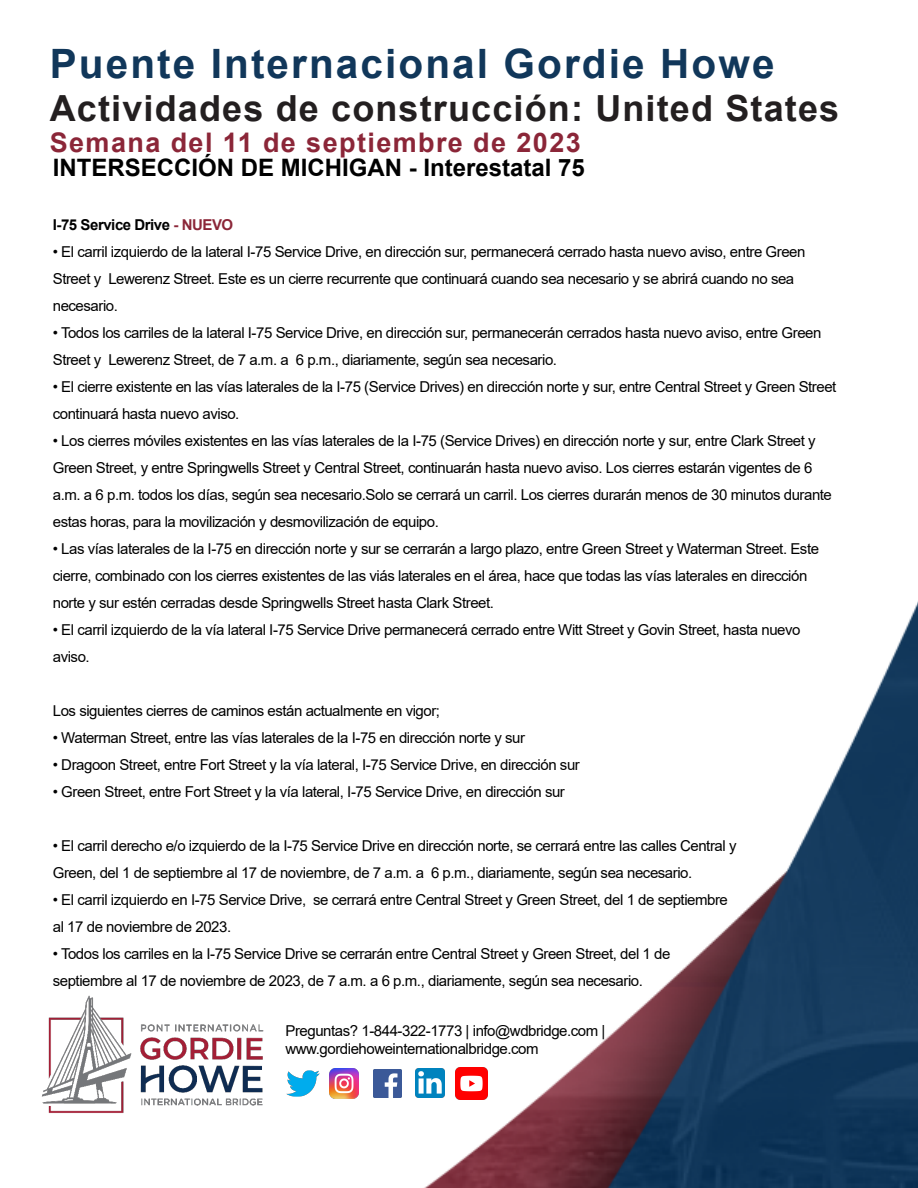
<style>
.page{position:relative;width:918px;height:1188px;background:#fff}
.page>*{position:absolute;margin:0;border:0;box-sizing:border-box;transform-origin:0 0}
.t1{font:700 40.5px "Arial";letter-spacing:.05em;color:#11375a}
.t2{font:700 36px "Arial";letter-spacing:.03em;color:#231f20}
.t3{font:700 27px "Arial";letter-spacing:.05em;color:#8b2638}
.t4{font:700 24px "Arial";color:#000}
.t5{font:15px/27px "Arial";letter-spacing:-.03em;color:#000}
.t6{font:700 15px "Arial";letter-spacing:-.03em;color:#000}
.s1{color:#8b2638}
</style>
<div class="page">
<img style="left:332px;top:601px;width:586px;height:587px">
<img style="left:286px;top:1070px;width:34px;height:27px">
<img style="left:373px;top:1069px;width:28px;height:28px">
<img style="left:416px;top:1069px;width:28px;height:29px">
<img style="left:455px;top:1067px;width:32px;height:32px">
<img style="left:329px;top:1068px;width:30px;height:30px">
<img style="left:41px;top:995px;width:223px;height:118px">
<h1 class="t1" style="left:50px;top:35px;width:726px">Puente Internacional Gordie Howe</h1>
<h2 class="t2" style="left:50px;top:83px;width:791px">Actividades de construcción: United States</h2>
<h3 class="t3" style="left:50px;top:124px;width:532px">Semana del 11 de septiembre de 2023</h3>
<h3 class="t4" style="left:53px;top:150px;width:534px">INTERSECCIÓN DE MICHIGAN - Interestatal 75</h3>
<p class="t6" style="left:53px;top:214px;width:182px">I-75 Service Drive <span class="s1">- NUEVO</span></p>
<p class="t5" style="left:53px;top:238px;width:754px">• El carril izquierdo de la lateral I-75 Service Drive, en dirección sur, permanecerá cerrado hasta nuevo aviso, entre Green<br>Street y Lewerenz Street. Este es un cierre recurrente que continuará cuando sea necesario y se abrirá cuando no sea necesario.</p>
<p class="t5" style="left:53px;top:319px;width:770px">• Todos los carriles de la lateral I-75 Service Drive, en dirección sur, permanecerán cerrados hasta nuevo aviso, entre Green<br>Street y Lewerenz Street, de 7 a.m. a 6 p.m., diariamente, según sea necesario.</p>
<p class="t5" style="left:53px;top:373px;width:785px">• El cierre existente en las vías laterales de la I-75 (Service Drives) en dirección norte y sur, entre Central Street y Green Street continuará hasta nuevo aviso.</p>
<p class="t5" style="left:53px;top:427px;width:781px">• Los cierres móviles existentes en las vías laterales de la I-75 (Service Drives) en dirección norte y sur, entre Clark Street y Green Street, y entre Springwells Street y Central Street, continuarán hasta nuevo aviso. Los cierres estarán vigentes de 6 a.m. a 6 p.m. todos los días, según sea necesario.Solo se cerrará un carril. Los cierres durarán menos de 30 minutos durante estas horas, para la movilización y desmovilización de equipo.</p>
<p class="t5" style="left:53px;top:535px;width:768px">• Las vías laterales de la I-75 en dirección norte y sur se cerrarán a largo plazo, entre Green Street y Waterman Street. Este cierre, combinado con los cierres existentes de las viás laterales en el área, hace que todas las vías laterales en dirección norte y sur estén cerradas desde Springwells Street hasta Clark Street.</p>
<p class="t5" style="left:53px;top:616px;width:749px">• El carril izquierdo de la vía lateral I-75 Service Drive permanecerá cerrado entre Witt Street y Govin Street, hasta nuevo aviso.</p>
<p class="t5" style="left:53px;top:697px;width:389px">Los siguientes cierres de caminos están actualmente en vigor;</p>
<p class="t5" style="left:53px;top:724px;width:474px">• Waterman Street, entre las vías laterales de la I-75 en dirección norte y sur</p>
<p class="t5" style="left:53px;top:751px;width:529px">• Dragoon Street, entre Fort Street y la vía lateral, I-75 Service Drive, en dirección sur</p>
<p class="t5" style="left:53px;top:778px;width:514px">• Green Street, entre Fort Street y la vía lateral, I-75 Service Drive, en dirección sur</p>
<p class="t5" style="left:53px;top:832px;width:685px">• El carril derecho e/o izquierdo de la I-75 Service Drive en dirección norte, se cerrará entre las calles Central y<br>Green, del 1 de septiembre al 17 de noviembre, de 7 a.m. a 6 p.m., diariamente, según sea necesario.</p>
<p class="t5" style="left:53px;top:886px;width:677px">• El carril izquierdo en I-75 Service Drive, se cerrará entre Central Street y Green Street, del 1 de septiembre al 17 de noviembre de 2023.</p>
<p class="t5" style="left:53px;top:940px;width:619px">• Todos los carriles en la I-75 Service Drive se cerrarán entre Central Street y Green Street, del 1 de septiembre al 17 de noviembre de 2023, de 7 a.m. a 6 p.m., diariamente, según sea necesario.</p>
<p class="t5" style="left:286px;top:1022px;width:321px;line-height:18px">Preguntas? 1-844-322-1773 | info@wdbridge.com | www.gordiehoweinternationalbridge.com</p>
</div>
